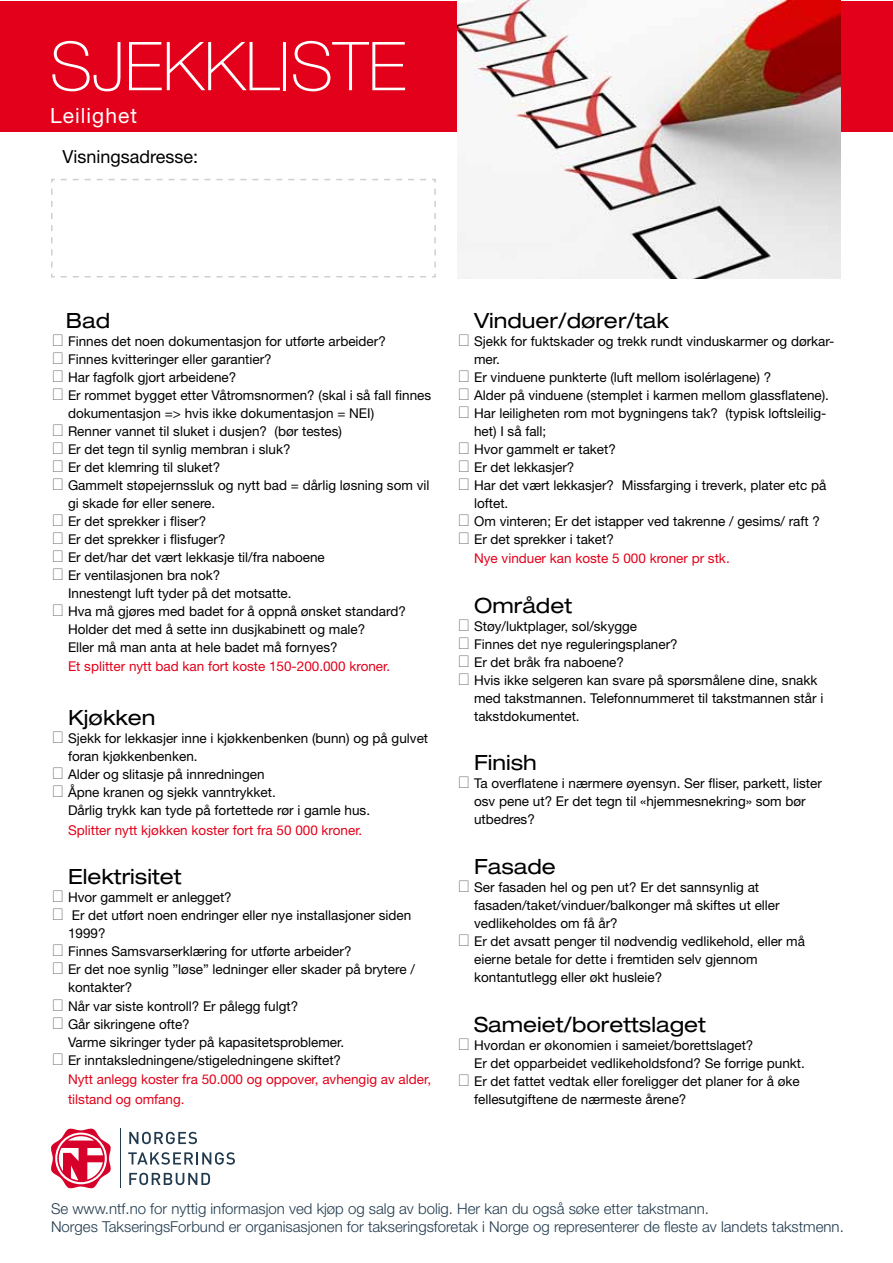
<style>
.page{position:relative;width:893px;height:1263px;background:#fff}
.page>*{position:absolute;margin:0;border:0;box-sizing:border-box;transform-origin:0 0}
.t1{font:100 67.5px "Helvetica Neue LT Std";color:#fff}
.t2{font:expanded 21px "Helvetica Neue LT Std";color:#000}
.t3{font:21px "Helvetica Neue LT Std";letter-spacing:.05em;color:#fff}
.t4{font:18px "Helvetica Neue LT Std";color:#000}
.t5{font:300 15px/18px "Helvetica Neue LT Std";color:#223a4d}
.t6{font:13.5px/18px "Helvetica Neue LT Std";color:#000}
.t7{font:13.5px/19.5px "Helvetica Neue LT Std";color:#e2001a}
.s1{font-family:"Times New Roman";font-size:18px}
</style>
<div class="page">
<div style="left:0;top:1px;width:893px;height:131px;background:#e2001a"></div>
<img style="left:457px;top:0;width:384px;height:279px">
<svg style="left:51px;top:179px;width:385px;height:99px"></svg>
<svg style="left:51px;top:1128px;width:60px;height:60px"></svg>
<svg style="left:129px;top:1132px;width:68px;height:12px"></svg>
<svg style="left:128px;top:1152px;width:107px;height:12px"></svg>
<svg style="left:129px;top:1173px;width:81px;height:12px"></svg>
<hr style="left:120px;top:1129px;width:1px;height:59px;background:#223a4d">
<h1 class="t1" style="left:50px;top:28px;width:358px">SJEKKLISTE</h1>
<h2 class="t3" style="left:50px;top:103px;width:88px">Leilighet</h2>
<h3 class="t4" style="left:62px;top:146px;width:137px">Visningsadresse:</h3>
<h2 class="t2" style="left:66px;top:308px;width:46px">Bad</h2>
<p class="t6" style="left:51px;top:332px;width:336px"><span class="s1">̙</span> Finnes det noen dokumentasjon for utførte arbeider?</p>
<p class="t6" style="left:51px;top:350px;width:222px"><span class="s1">̙</span> Finnes kvitteringer eller garantier?</p>
<p class="t6" style="left:51px;top:368px;width:187px"><span class="s1">̙</span> Har fagfolk gjort arbeidene?</p>
<p class="t6" style="left:51px;top:386px;width:382px"><span class="s1">̙</span> Er rommet bygget etter Våtromsnormen? (skal i så fall finnes</p>
<p class="t6" style="left:68px;top:404px;width:308px">dokumentasjon =&gt; hvis ikke dokumentasjon = NEI)</p>
<p class="t6" style="left:51px;top:422px;width:293px"><span class="s1">̙</span> Renner vannet til sluket i dusjen? (bør testes)</p>
<p class="t6" style="left:51px;top:440px;width:241px"><span class="s1">̙</span> Er det tegn til synlig membran i sluk?</p>
<p class="t6" style="left:51px;top:458px;width:171px"><span class="s1">̙</span> Er det klemring til sluket?</p>
<p class="t6" style="left:51px;top:476px;width:380px"><span class="s1">̙</span> Gammelt støpejernssluk og nytt bad = dårlig løsning som vil</p>
<p class="t6" style="left:68px;top:494px;width:149px">gi skade før eller senere.</p>
<p class="t6" style="left:51px;top:512px;width:157px"><span class="s1">̙</span> Er det sprekker i fliser?</p>
<p class="t6" style="left:51px;top:530px;width:176px"><span class="s1">̙</span> Er det sprekker i flisfuger?</p>
<p class="t6" style="left:51px;top:548px;width:275px"><span class="s1">̙</span> Er det/har det vært lekkasje til/fra naboene</p>
<p class="t6" style="left:51px;top:566px;width:171px"><span class="s1">̙</span> Er ventilasjonen bra nok?</p>
<p class="t6" style="left:68px;top:584px;width:225px">Innestengt luft tyder på det motsatte.</p>
<p class="t6" style="left:51px;top:602px;width:356px"><span class="s1">̙</span> Hva må gjøres med badet for å oppnå ønsket standard?</p>
<p class="t6" style="left:68px;top:620px;width:299px">Holder det med å sette inn dusjkabinett og male?</p>
<p class="t6" style="left:68px;top:638px;width:271px">Eller må man anta at hele badet må fornyes?</p>
<p class="t7" style="left:68px;top:657px;width:324px">Et splitter nytt bad kan fort koste 150-200.000 kroner.</p>
<h2 class="t2" style="left:68px;top:705px;width:89px">Kjøkken</h2>
<p class="t6" style="left:51px;top:729px;width:379px"><span class="s1">̙</span> Sjekk for lekkasjer inne i kjøkkenbenken (bunn) og på gulvet</p>
<p class="t6" style="left:68px;top:747px;width:131px">foran kjøkkenbenken.</p>
<p class="t6" style="left:51px;top:765px;width:215px"><span class="s1">̙</span> Alder og slitasje på innredningen</p>
<p class="t6" style="left:51px;top:783px;width:226px"><span class="s1">̙</span> Åpne kranen og sjekk vanntrykket.</p>
<p class="t6" style="left:68px;top:801px;width:304px">Dårlig trykk kan tyde på fortettede rør i gamle hus.</p>
<p class="t7" style="left:68px;top:820px;width:296px">Splitter nytt kjøkken koster fort fra 50 000 kroner.</p>
<h2 class="t2" style="left:68px;top:864px;width:115px">Elektrisitet</h2>
<p class="t6" style="left:51px;top:888px;width:182px"><span class="s1">̙</span> Hvor gammelt er anlegget?</p>
<p class="t6" style="left:51px;top:906px;width:362px"><span class="s1">̙</span> Er det utført noen endringer eller nye installasjoner siden</p>
<p class="t6" style="left:68px;top:924px;width:39px">1999?</p>
<p class="t6" style="left:51px;top:942px;width:302px"><span class="s1">̙</span> Finnes Samsvarserklæring for utførte arbeider?</p>
<p class="t6" style="left:51px;top:960px;width:365px"><span class="s1">̙</span> Er det noe synlig ”løse” ledninger eller skader på brytere /</p>
<p class="t6" style="left:68px;top:978px;width:66px">kontakter?</p>
<p class="t6" style="left:51px;top:996px;width:249px"><span class="s1">̙</span> Når var siste kontroll? Er pålegg fulgt?</p>
<p class="t6" style="left:51px;top:1014px;width:140px"><span class="s1">̙</span> Går sikringene ofte?</p>
<p class="t6" style="left:68px;top:1032px;width:278px">Varme sikringer tyder på kapasitetsproblemer.</p>
<p class="t6" style="left:51px;top:1050px;width:292px"><span class="s1">̙</span> Er inntaksledningene/stigeledningene skiftet?</p>
<p class="t7" style="left:68px;top:1069px;width:365px">Nytt anlegg koster fra 50.000 og oppover, avhengig av alder, tilstand og omfang.</p>
<h2 class="t2" style="left:474px;top:308px;width:196px">Vinduer/dører/tak</h2>
<p class="t6" style="left:457px;top:332px;width:379px"><span class="s1">̙</span> Sjekk for fuktskader og trekk rundt vinduskarmer og dørkar-</p>
<p class="t6" style="left:474px;top:350px;width:27px">mer.</p>
<p class="t6" style="left:457px;top:368px;width:316px"><span class="s1">̙</span> Er vinduene punkterte (luft mellom isolérlagene) ?</p>
<p class="t6" style="left:457px;top:386px;width:373px"><span class="s1">̙</span> Alder på vinduene (stemplet i karmen mellom glassflatene).</p>
<p class="t6" style="left:457px;top:404px;width:371px"><span class="s1">̙</span> Har leiligheten rom mot bygningens tak? (typisk loftsleilig-</p>
<p class="t6" style="left:474px;top:422px;width:74px">het) I så fall;</p>
<p class="t6" style="left:457px;top:440px;width:160px"><span class="s1">̙</span> Hvor gammelt er taket?</p>
<p class="t6" style="left:457px;top:458px;width:119px"><span class="s1">̙</span> Er det lekkasjer?</p>
<p class="t6" style="left:457px;top:476px;width:371px"><span class="s1">̙</span> Har det vært lekkasjer? Missfarging i treverk, plater etc på</p>
<p class="t6" style="left:474px;top:494px;width:36px">loftet.</p>
<p class="t6" style="left:457px;top:512px;width:364px"><span class="s1">̙</span> Om vinteren; Er det istapper ved takrenne / gesims/ raft ?</p>
<p class="t6" style="left:457px;top:530px;width:158px"><span class="s1">̙</span> Er det sprekker i taket?</p>
<p class="t7" style="left:474px;top:549px;width:257px">Nye vinduer kan koste 5 000 kroner pr stk.</p>
<h2 class="t2" style="left:474px;top:593px;width:99px">Området</h2>
<p class="t6" style="left:457px;top:617px;width:182px"><span class="s1">̙</span> Støy/luktplager, sol/skygge</p>
<p class="t6" style="left:457px;top:635px;width:222px"><span class="s1">̙</span> Finnes det nye reguleringsplaner?</p>
<p class="t6" style="left:457px;top:653px;width:168px"><span class="s1">̙</span> Er det bråk fra naboene?</p>
<p class="t6" style="left:457px;top:671px;width:362px"><span class="s1">̙</span> Hvis ikke selgeren kan svare på spørsmålene dine, snakk</p>
<p class="t6" style="left:474px;top:689px;width:351px">med takstmannen. Telefonnummeret til takstmannen står i</p>
<p class="t6" style="left:474px;top:707px;width:107px">takstdokumentet.</p>
<h2 class="t2" style="left:474px;top:750px;width:64px">Finish</h2>
<p class="t6" style="left:474px;top:774px;width:349px;text-indent:-17px"><span class="s1">̙</span> Ta overflatene i nærmere øyensyn. Ser fliser, parkett, lister osv pene ut? Er det tegn til «hjemmesnekring» som bør utbedres?</p>
<h2 class="t2" style="left:474px;top:854px;width:83px">Fasade</h2>
<p class="t6" style="left:457px;top:878px;width:304px"><span class="s1">̙</span> Ser fasaden hel og pen ut? Er det sannsynlig at</p>
<p class="t6" style="left:474px;top:896px;width:307px">fasaden/taket/vinduer/balkonger må skiftes ut eller</p>
<p class="t6" style="left:474px;top:914px;width:145px">vedlikeholdes om få år?</p>
<p class="t6" style="left:457px;top:932px;width:349px"><span class="s1">̙</span> Er det avsatt penger til nødvendig vedlikehold, eller må</p>
<p class="t6" style="left:474px;top:950px;width:285px">eierne betale for dette i fremtiden selv gjennom</p>
<p class="t6" style="left:474px;top:968px;width:190px">kontantutlegg eller økt husleie?</p>
<h2 class="t2" style="left:474px;top:1011px;width:233px">Sameiet/borettslaget</h2>
<p class="t6" style="left:457px;top:1035px;width:298px"><span class="s1">̙</span> Hvordan er økonomien i sameiet/borettslaget?</p>
<p class="t6" style="left:474px;top:1053px;width:332px">Er det opparbeidet vedlikeholdsfond? Se forrige punkt.</p>
<p class="t6" style="left:457px;top:1071px;width:344px"><span class="s1">̙</span> Er det fattet vedtak eller foreligger det planer for å øke</p>
<p class="t6" style="left:474px;top:1089px;width:214px">fellesutgiftene de nærmeste årene?</p>
<p class="t5" style="left:51px;top:1199px;width:794px">Se www.ntf.no for nyttig informasjon ved kjøp og salg av bolig. Her kan du også søke etter takstmann.<br>Norges TakseringsForbund er organisasjonen for takseringsforetak i Norge og representerer de fleste av landets takstmenn.</p>
</div>
